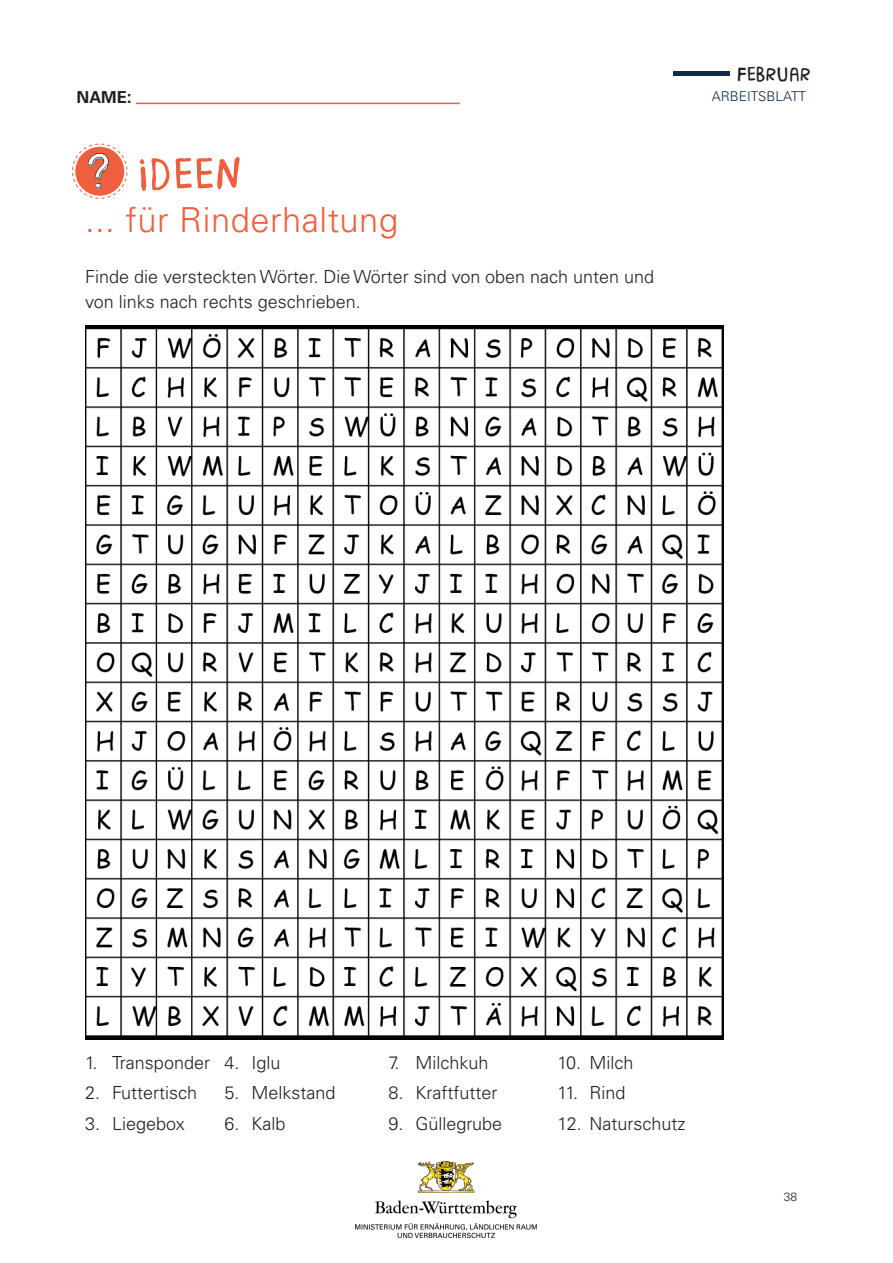
<style>
.page{position:relative;width:893px;height:1263px;background:#fff}
.page>*{position:absolute;margin:0;border:0;box-sizing:border-box;transform-origin:0 0}
.Überschrift_1{font:50.4px "Brasilero 2018 Free";letter-spacing:.015em;color:#ef5f3e}
.Überschrift_3x{font:300 34.5px "Univers LT Pro 45";letter-spacing:.015em;color:#ef5f3e}
.Überschrift_3x-2{font:22.5px "Brasilero 2018 Free";letter-spacing:.015em;color:#231f20}
.Fließtext_x{font:300 18px "Univers LT Pro 45";color:#231f20}
.t1{font:700 16.5px "Univers LT Pro 65";color:#231f20}
.Überschrift_3x-3{font:300 13.5px "Univers LT Pro 45";color:#102b49}
.t2{font:300 12px "Univers LT Pro 45";color:#231f20}
.s1{font-size:18px}
</style>
<div class="page">
<img style="left:85px;top:325px;width:639px;height:714px">
<svg style="left:72px;top:143px;width:56px;height:56px"></svg>
<div style="left:673px;top:71px;width:56px;height:5px;background:#102b49"></div>
<hr style="left:136px;top:103px;width:324px;height:1px;background:#ef5f3e">
<img style="left:355px;top:1162px;width:181px;height:75px">
<p class="t1" style="left:77px;top:87px;width:57px">NAME<span class="s1">:</span></p>
<p class="Überschrift_1" style="left:138px;top:148px;width:106px">IDEEN</p>
<p class="Überschrift_3x" style="left:85px;top:198px;width:315px">... für Rinderhaltung</p>
<p class="Fließtext_x" style="left:85px;top:265px;width:571px">Finde die versteckten Wörter. Die Wörter sind von oben nach unten und</p>
<p class="Fließtext_x" style="left:85px;top:291px;width:277px">von links nach rechts geschrieben.</p>
<p class="Überschrift_3x-2" style="left:737px;top:62px;width:75px">FEBRUAR</p>
<p class="Überschrift_3x-3" style="left:712px;top:88px;width:96px">ARBEITSBLATT</p>
<p class="Fließtext_x" style="left:85px;top:1052px;width:126px">1. Transponder</p>
<p class="Fließtext_x" style="left:85px;top:1082px;width:114px">2. Futtertisch</p>
<p class="Fließtext_x" style="left:85px;top:1112px;width:101px">3. Liegebox</p>
<p class="Fließtext_x" style="left:224px;top:1052px;width:58px">4. Iglu</p>
<p class="Fließtext_x" style="left:224px;top:1082px;width:113px">5. Melkstand</p>
<p class="Fließtext_x" style="left:224px;top:1112px;width:63px">6. Kalb</p>
<p class="Fließtext_x" style="left:388px;top:1052px;width:102px">7. Milchkuh</p>
<p class="Fließtext_x" style="left:388px;top:1082px;width:111px">8. Kraftfutter</p>
<p class="Fließtext_x" style="left:388px;top:1112px;width:115px">9. Güllegrube</p>
<p class="Fließtext_x" style="left:558px;top:1052px;width:77px">10. Milch</p>
<p class="Fließtext_x" style="left:558px;top:1082px;width:70px">11. Rind</p>
<p class="Fließtext_x" style="left:558px;top:1112px;width:129px">12. Naturschutz</p>
<p class="t2" style="left:784px;top:1189px;width:15px">38</p>
</div>
